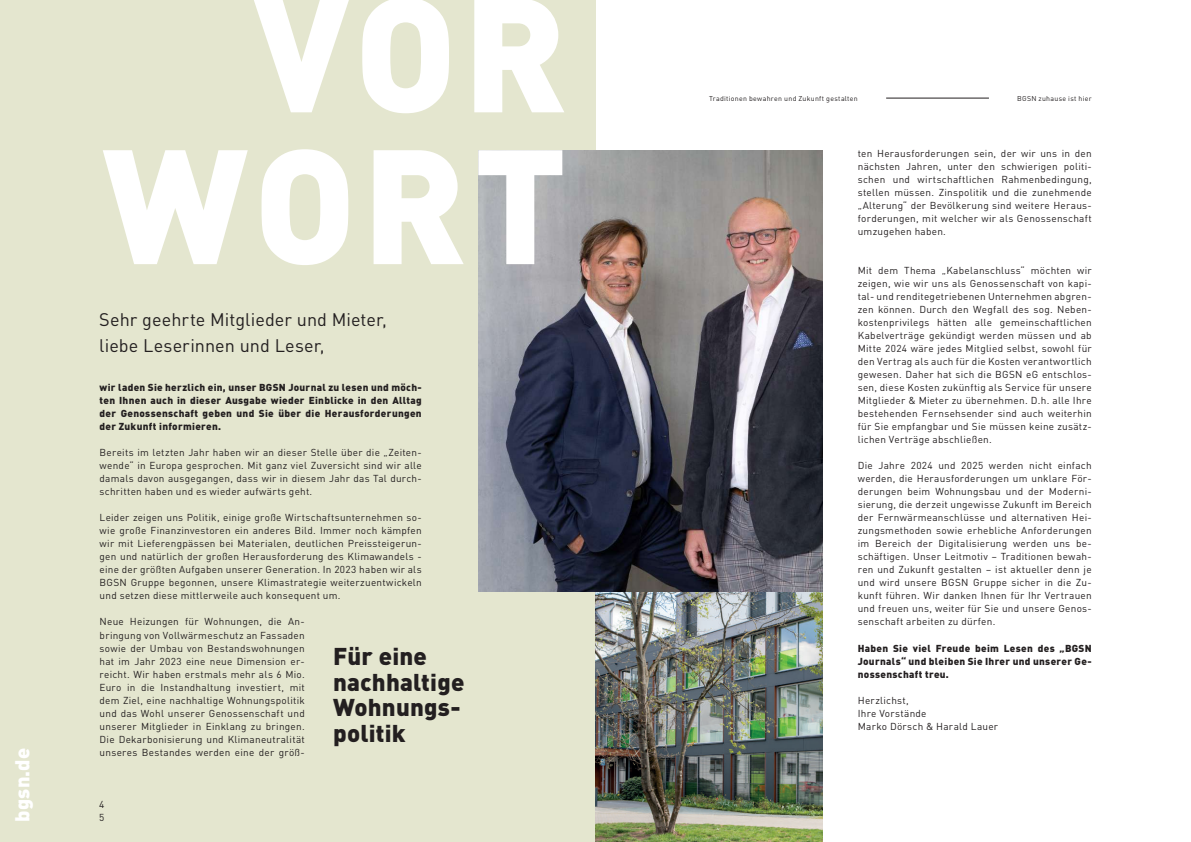
<style>
.page{position:relative;width:1191px;height:842px;background:#fff}
.page>*{position:absolute;margin:0;border:0;box-sizing:border-box;transform-origin:0 0}
.t1{font:900 24px/26px "DIN Pro";letter-spacing:.005em;color:#231f20}
.t2{font:900 20px "DIN Pro";letter-spacing:.01em;color:#fff}
.t3{font:18px/26px "DIN Pro";color:#231f20}
.t4{font:10px/13px "DIN Pro";letter-spacing:.025em;color:#231f20;text-align:justify}
.t5{font:900 10px/13px "DIN Pro";letter-spacing:.03em;color:#231f20;text-align:justify}
.t6{font:7px "DIN Pro";letter-spacing:.04em;color:#231f20}
</style>
<div class="page">
<div style="left:0;top:0;width:595px;height:842px;background:#e4e6cf"></div>
<hr style="left:886px;top:98px;width:103px;height:1px;background:#231f20">
<img style="left:595px;top:591px;width:227px;height:251px">
<img style="left:478px;top:150px;width:344px;height:441px">
<svg style="left:103px;top:149px;width:459px;height:116px;fill:#fff"></svg>
<svg style="left:254px;top:0;width:310px;height:113px"></svg>
<h2 class="t2" style="left:6px;top:822px;width:76px;rotate:-90deg">bgsn.de</h2>
<h3 class="t3" style="left:99px;top:306px;width:289px">Sehr geehrte Mitglieder und Mieter, liebe Leserinnen und Leser,</h3>
<p class="t5" style="left:100px;top:381px;width:324px">wir laden Sie herzlich ein, unser BGSN Journal zu lesen und möch&shy;ten Ihnen auch in dieser Ausgabe wieder Einblicke in den Alltag der Genossenschaft geben und Sie über die Herausforderungen der Zukunft informieren.</p>
<p class="t4" style="left:100px;top:446px;width:324px">Bereits im letzten Jahr haben wir an dieser Stelle über die „Zeiten&shy;wende“ in Europa gesprochen. Mit ganz viel Zuversicht sind wir alle damals davon ausgegangen, dass wir in diesem Jahr das Tal durch&shy;schritten haben und es wieder aufwärts geht.</p>
<p class="t4" style="left:100px;top:511px;width:324px">Leider zeigen uns Politik, einige große Wirtschaftsunternehmen so&shy;wie große Finanzinvestoren ein anderes Bild. Immer noch kämpfen wir mit Lieferengpässen bei Materialen, deutlichen Preissteigerun&shy;gen und natürlich der großen Herausforderung des Klimawandels - eine der größten Aufgaben unserer Generation. In 2023 haben wir als BGSN Gruppe begonnen, unsere Klimastrategie weiterzuentwickeln und setzen diese mittlerweile auch konsequent um.</p>
<p class="t4" style="left:100px;top:615px;width:207px">Neue Heizungen für Wohnungen, die An&shy;bringung von Vollwärmeschutz an Fassaden sowie der Umbau von Bestandswohnungen hat im Jahr 2023 eine neue Dimension er&shy;reicht. Wir haben erstmals mehr als 6 Mio.<br>Euro in die Instandhaltung investiert, mit dem Ziel, eine nachhaltige Wohnungspolitik und das Wohl unserer Genossenschaft und unserer Mitglieder in Einklang zu bringen.<br>Die Dekarbonisierung und Klimaneutralität unseres Bestandes werden eine der größ-</p>
<h1 class="t1" style="left:333px;top:641px;width:133px">Für eine nachhaltige<br>Wohnungs&shy;politik</h1>
<p class="t4" style="left:99px;top:797px;width:7px">4</p>
<p class="t4" style="left:99px;top:810px;width:7px">5</p>
<p class="t6" style="left:709px;top:93px;width:150px">Traditionen bewahren und Zukunft gestalten</p>
<p class="t6" style="left:1017px;top:93px;width:76px">BGSN zuhause ist hier</p>
<p class="t4" style="left:857px;top:147px;width:235px">ten Herausforderungen sein, der wir uns in den nächsten Jahren, unter den schwierigen politi&shy;schen und wirtschaftlichen Rahmenbedingung, stellen müssen. Zinspolitik und die zunehmende „Alterung“ der Bevölkerung sind weitere Heraus&shy;forderungen, mit welcher wir als Genossenschaft umzugehen haben.</p>
<p class="t4" style="left:857px;top:264px;width:235px">Mit dem Thema „Kabelanschluss“ möchten wir zeigen, wie wir uns als Genossenschaft von kapi&shy;tal- und renditegetriebenen Unternehmen abgren&shy;zen können. Durch den Wegfall des sog. Neben&shy;kostenprivilegs hätten alle gemeinschaftlichen Kabelverträge gekündigt werden müssen und ab Mitte 2024 wäre jedes Mitglied selbst, sowohl für den Vertrag als auch für die Kosten verantwortlich gewesen. Daher hat sich die BGSN eG entschlos&shy;sen, diese Kosten zukünftig als Service für unsere Mitglieder &amp; Mieter zu übernehmen. D.h. alle Ihre bestehenden Fernsehsender sind auch weiterhin für Sie empfangbar und Sie müssen keine zusätz&shy;lichen Verträge abschließen.</p>
<p class="t4" style="left:857px;top:459px;width:235px">Die Jahre 2024 und 2025 werden nicht einfach werden, die Herausforderungen um unklare För&shy;derungen beim Wohnungsbau und der Moderni&shy;sierung, die derzeit ungewisse Zukunft im Bereich der Fernwärmeanschlüsse und alternativen Hei&shy;zungsmethoden sowie erhebliche Anforderungen im Bereich der Digitalisierung werden uns be&shy;schäftigen. Unser Leitmotiv – Traditionen bewah&shy;ren und Zukunft gestalten – ist aktueller denn je und wird unsere BGSN Gruppe sicher in die Zu&shy;kunft führen. Wir danken Ihnen für Ihr Vertrauen und freuen uns, weiter für Sie und unsere Genos&shy;senschaft arbeiten zu dürfen.</p>
<p class="t5" style="left:857px;top:641px;width:235px">Haben Sie viel Freude beim Lesen des „BGSN Journals“ und bleiben Sie Ihrer und unserer Ge&shy;nossenschaft treu.</p>
<p class="t4" style="left:857px;top:693px;width:142px;text-align:left">Herzlichst,<br>Ihre Vorstände<br>Marko Dörsch &amp; Harald Lauer</p>
</div>
